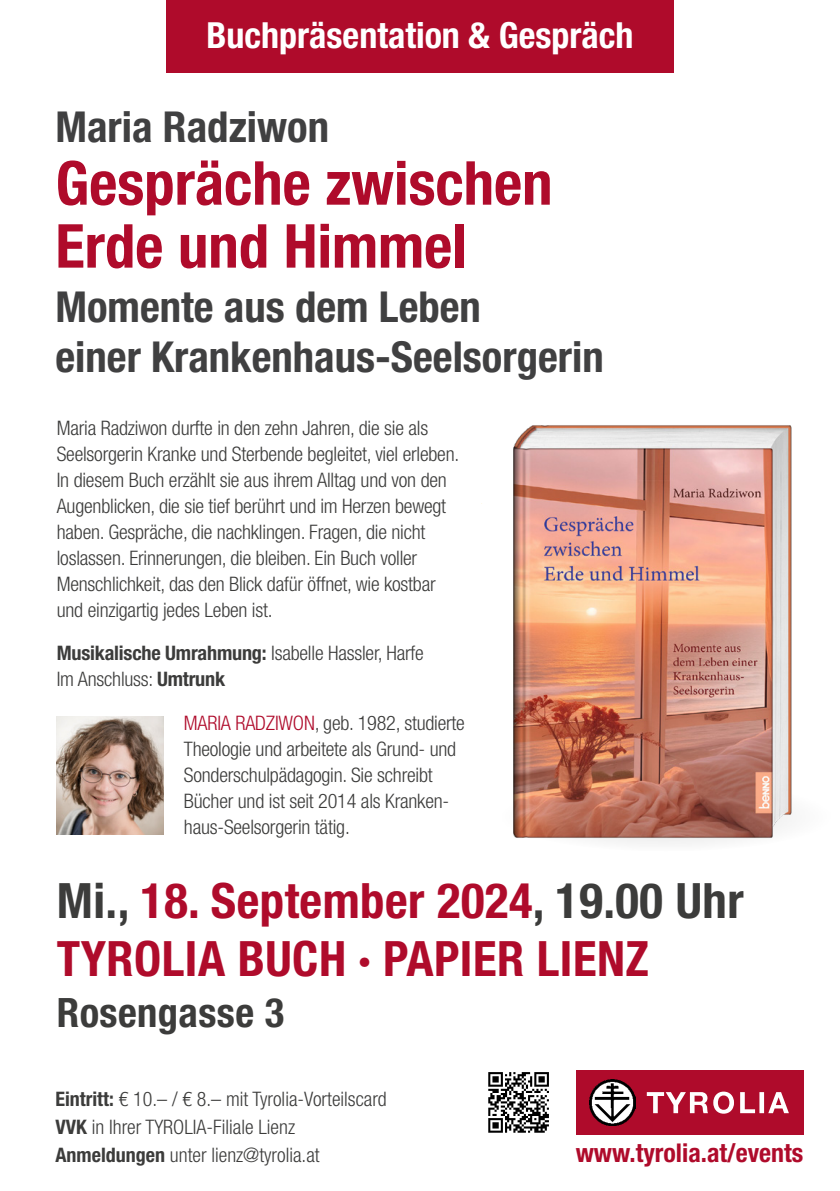
<style>
.page{position:relative;width:840px;height:1191px;background:#fff}
.page>*{position:absolute;margin:0;border:0;box-sizing:border-box;transform-origin:0 0}
.t1{font:700 condensed 60.6px/63px "Helvetica Neue LT Std";color:#af0b2b}
.t2{font:700 condensed 48.8px/57.6px "Helvetica Neue LT Std";letter-spacing:.01em;color:#af0b2b}
.t3{font:700 condensed 42.8px/50px "Helvetica Neue LT Std";color:#404041}
.t4{font:700 condensed 40.6px "Helvetica Neue LT Std";letter-spacing:.01em;color:#3c3c3b}
.t5{font:700 condensed 36px "Helvetica Neue LT Std";color:#fff}
.t6{font:700 condensed 25.8px "Helvetica Neue LT Std";color:#af0b2b}
.t7{font:300 condensed 20px/26px "Helvetica Neue LT Std";letter-spacing:-.01em;color:#3c3c3b}
.s1{font-weight:700}
.s2{color:#af0b2b}
.s3{color:#3c3c3b}
</style>
<div class="page">
<div style="left:166px;top:0;width:507px;height:72px;background:#af0b2b"></div>
<div style="left:575px;top:1070px;width:227px;height:65px;background:#af0b2b"></div>
<svg style="left:646px;top:1091px;width:142px;height:22px"></svg>
<img style="left:589px;top:1079px;width:46px;height:46px">
<svg style="left:488px;top:1072px;width:61px;height:61px"></svg>
<svg style="left:488px;top:1072px;width:60px;height:60px"></svg>
<img style="left:57px;top:716px;width:106px;height:118px">
<img style="left:481px;top:425px;width:311px;height:419px">
<h3 class="t5" style="left:206px;top:14px;width:428px">Buchpräsentation &amp; Gespräch</h3>
<h3 class="t3" style="left:55px;top:101px;width:275px">Maria Radziwon</h3>
<h1 class="t1" style="left:55px;top:151px;width:498px">Gespräche zwischen<br>Erde und Himmel</h1>
<h3 class="t3" style="left:55px;top:281px;width:549px">Momente aus dem Leben<br>einer Krankenhaus-Seelsorgerin</h3>
<p class="t7" style="left:57px;top:415px;width:404px">Maria Radziwon durfte in den zehn Jahren, die sie als Seelsorgerin Kranke und Sterbende begleitet, viel erleben.<br>In diesem Buch erzählt sie aus ihrem Alltag und von den Augenblicken, die sie tief berührt und im Herzen bewegt haben. Gespräche, die nachklingen. Fragen, die nicht loslassen. Erinnerungen, die bleiben. Ein Buch voller Menschlichkeit, das den Blick dafür öffnet, wie kostbar und einzigartig jedes Leben ist.</p>
<p class="t7" style="left:57px;top:640px;width:368px"><span class="s1">Musikalische Umrahmung:</span> Isabelle Hassler, Harfe<br>Im Anschluss: <span class="s1">Umtrunk</span></p>
<p class="t7" style="left:184px;top:710px;width:282px"><span class="s2">MARIA RADZIWON</span>, geb. 1982, studierte Theologie und arbeitete als Grund- und Sonderschulpädagogin. Sie schreibt Bücher und ist seit 2014 als Kranken&shy;haus-Seelsorgerin tätig.</p>
<h2 class="t2" style="left:57px;top:871px;width:688px"><span class="s3">Mi.,</span> 18. September 2024<span class="s3">, 19.00 Uhr<br></span>TYROLIA BUCH · PAPIER LIENZ</h2>
<h3 class="t4" style="left:57px;top:987px;width:229px">Rosengasse 3</h3>
<p class="t7" style="left:55px;top:1084px;width:333px;line-height:28px"><span class="s1">Eintritt:</span> € 10.– / € 8.– mit Tyrolia-Vorteilscard<br><span class="s1">VVK</span> in Ihrer TYROLIA-Filiale Lienz<br><span class="s1">Anmeldungen</span> unter lienz@tyrolia.at</p>
<p class="t6" style="left:575px;top:1137px;width:229px">www.tyrolia.at/events</p>
</div>
